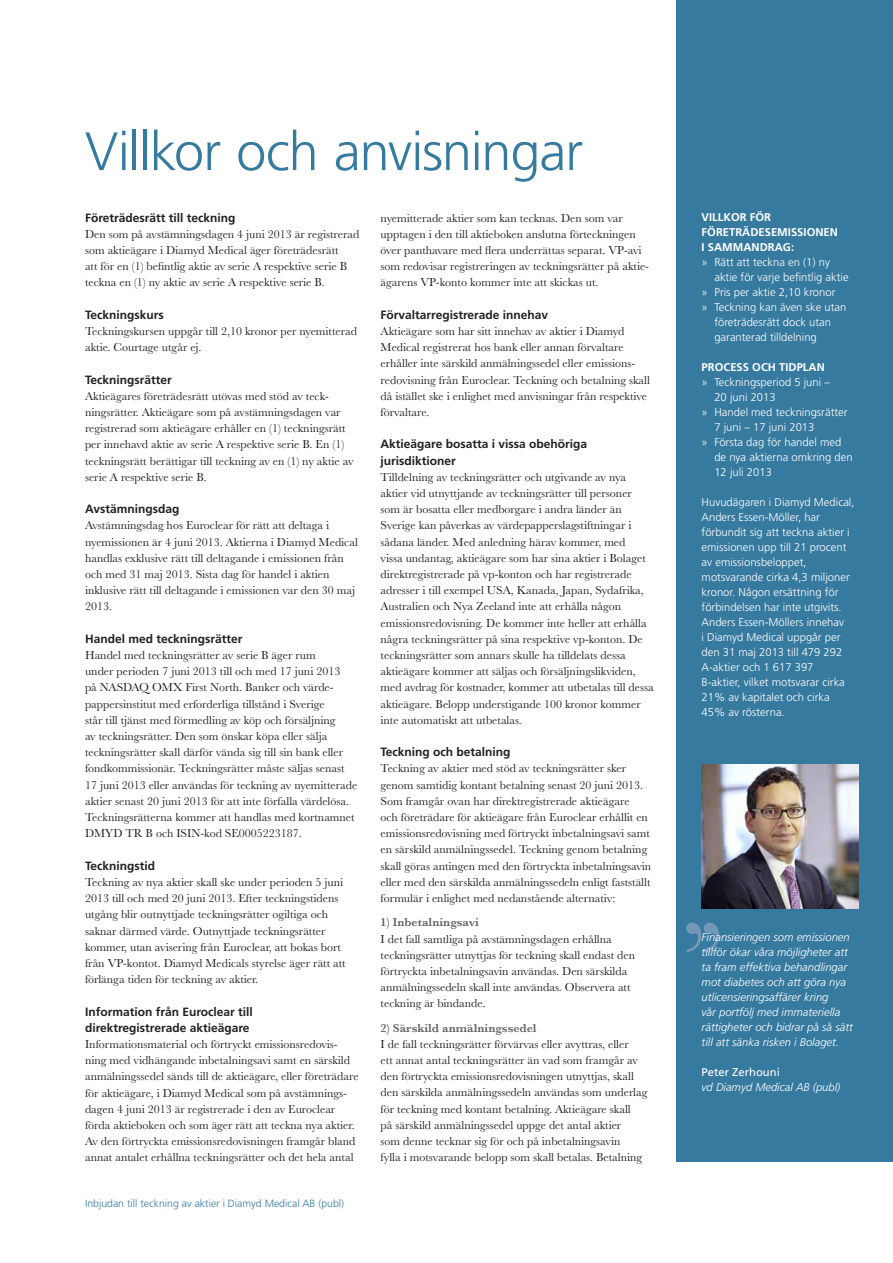
<style>
.page{position:relative;width:893px;height:1263px;background:#fff}
.page>*{position:absolute;margin:0;border:0;box-sizing:border-box;transform-origin:0 0}
.t1{font:117px "Baskerville";color:#7497b5}
.t2{font:300 54px "Frutiger LT Std";letter-spacing:-.02em;color:#377a9f}
.t3{font:12px/16.2px "Baskerville";color:#231f20}
.t4{font:700 12px/16.2px "Frutiger LT Std";color:#231f20}
.t5{font:600 12px "Baskerville";color:#636366}
.t6{font:300 11.25px/15px "Frutiger LT Std";color:#fff}
.t7{font:italic 300 11.25px/15px "Frutiger LT Std";color:#fff}
.t8{font:700 11.25px/15px "Frutiger LT Std";color:#fff}
.t9{font:11.25px "Frutiger LT Std";color:#fff}
.t10{font:300 10.5px "Frutiger LT Std";color:#377a9f}
</style>
<div class="page">
<div style="left:676px;top:0;width:217px;height:1162px;background:#377a9f"></div>
<img style="left:702px;top:765px;width:156px;height:143px">
<h2 class="t2" style="left:85px;top:121px;width:500px">Villkor och anvisningar</h2>
<p class="t4" style="left:85px;top:209px;width:152px">Företrädesrätt till teckning</p>
<p class="t3" style="left:85px;top:226px;width:276px">Den som på avstämningsdagen 4 juni 2013 är registrerad som aktieägare i Diamyd Medical äger företrädesrätt<br>att för en (1) befintlig aktie av serie A respektive serie B teckna en (1) ny aktie av serie A respektive serie B.</p>
<p class="t4" style="left:85px;top:307px;width:80px">Teckningskurs</p>
<p class="t3" style="left:85px;top:323px;width:274px">Teckningskursen uppgår till 2,10 kronor per nyemitterad aktie. Courtage utgår ej.</p>
<p class="t4" style="left:85px;top:371px;width:88px">Teckningsrätter</p>
<p class="t3" style="left:85px;top:388px;width:270px">Aktieägares företrädesrätt utövas med stöd av teck&shy;ningsrätter. Aktieägare som på avstämningsdagen var registrerad som aktieägare erhåller en (1) teckningsrätt per innehavd aktie av serie A respektive serie B. En (1) teckningsrätt berättigar till teckning av en (1) ny aktie av serie A respektive serie B.</p>
<p class="t4" style="left:85px;top:501px;width:96px">Avstämningsdag</p>
<p class="t3" style="left:85px;top:517px;width:274px">Avstämningsdag hos Euroclear för rätt att deltaga i nyemissionen är 4 juni 2013. Aktierna i Diamyd Medical handlas exklusive rätt till deltagande i emissionen från och med 31 maj 2013. Sista dag för handel i aktien inklusive rätt till deltagande i emissionen var den 30 maj 2013.</p>
<p class="t4" style="left:85px;top:631px;width:159px">Handel med teckningsrätter</p>
<p class="t3" style="left:85px;top:647px;width:274px">Handel med teckningsrätter av serie B äger rum<br>under perioden 7 juni 2013 till och med 17 juni 2013<br>på NASDAQ OMX First North. Banker och värde&shy;pappersinstitut med erforderliga tillstånd i Sverige<br>står till tjänst med förmedling av köp och försäljning<br>av teckningsrätter. Den som önskar köpa eller sälja teckningsrätter skall därför vända sig till sin bank eller fondkommissionär. Teckningsrätter måste säljas senast 17 juni 2013 eller användas för teckning av nyemitterade aktier senast 20 juni 2013 för att inte förfalla värdelösa.<br>Teckningsrätterna kommer att handlas med kortnamnet DMYD TR B och ISIN-kod SE0005223187.</p>
<p class="t4" style="left:85px;top:857px;width:72px">Teckningstid</p>
<p class="t3" style="left:85px;top:874px;width:262px">Teckning av nya aktier skall ske under perioden 5 juni 2013 till och med 20 juni 2013. Efter teckningstidens utgång blir outnyttjade teckningsrätter ogiltiga och saknar därmed värde. Outnyttjade teckningsrätter kommer, utan avisering från Euroclear, att bokas bort från VP-kontot. Diamyd Medicals styrelse äger rätt att förlänga tiden för teckning av aktier.</p>
<p class="t4" style="left:85px;top:1003px;width:169px">Information från Euroclear till direktregistrerade aktieägare</p>
<p class="t3" style="left:85px;top:1036px;width:275px">Informationsmaterial och förtryckt emissionsredovis&shy;ning med vidhängande inbetalningsavi samt en särskild anmälningssedel sänds till de aktieägare, eller företrädare för aktieägare, i Diamyd Medical som på avstämnings&shy;dagen 4 juni 2013 är registrerade i den av Euroclear förda aktieboken och som äger rätt att teckna nya aktier.<br>Av den förtryckta emissionsredovisningen framgår bland annat antalet erhållna teckningsrätter och det hela antal</p>
<p class="t10" style="left:85px;top:1197px;width:261px">Inbjudan till teckning av aktier i Diamyd Medical AB (publ)</p>
<p class="t3" style="left:381px;top:210px;width:269px">nyemitterade aktier som kan tecknas. Den som var upptagen i den till aktieboken anslutna förteckningen över panthavare med flera underrättas separat. VP-avi som redovisar registreringen av teckningsrätter på aktie&shy;ägarens VP-konto kommer inte att skickas ut.</p>
<p class="t4" style="left:381px;top:307px;width:169px">Förvaltarregistrerade innehav</p>
<p class="t3" style="left:381px;top:323px;width:271px">Aktieägare som har sitt innehav av aktier i Diamyd Medical registrerat hos bank eller annan förvaltare erhåller inte särskild anmälningssedel eller emissions&shy;redovisning från Euroclear. Teckning och betalning skall då istället ske i enlighet med anvisningar från respektive förvaltare.</p>
<p class="t4" style="left:381px;top:436px;width:208px">Aktieägare bosatta i vissa obehöriga jurisdiktioner</p>
<p class="t3" style="left:381px;top:469px;width:275px">Tilldelning av teckningsrätter och utgivande av nya aktier vid utnyttjande av teckningsrätter till personer som är bosatta eller medborgare i andra länder än Sverige kan påverkas av värdepapperslagstiftningar i sådana länder. Med anledning härav kommer, med<br>vissa undantag, aktieägare som har sina aktier i Bolaget direktregistrerade på vp-konton och har registrerade adresser i till exempel USA, Kanada, Japan, Sydafrika, Australien och Nya Zeeland inte att erhålla någon emissionsredovisning. De kommer inte heller att erhålla några teckningsrätter på sina respektive vp-konton. De teckningsrätter som annars skulle ha tilldelats dessa aktieägare kommer att säljas och försäljningslikviden, med avdrag för kostnader, kommer att utbetalas till dessa aktieägare. Belopp understigande 100 kronor kommer inte automatiskt att utbetalas.</p>
<p class="t4" style="left:381px;top:744px;width:132px">Teckning och betalning</p>
<p class="t3" style="left:381px;top:760px;width:272px">Teckning av aktier med stöd av teckningsrätter sker genom samtidig kontant betalning senast 20 juni 2013.<br>Som framgår ovan har direktregistrerade aktieägare<br>och företrädare för aktieägare från Euroclear erhållit en emissionsredovisning med förtryckt inbetalningsavi samt en särskild anmälningssedel. Teckning genom betalning skall göras antingen med den förtryckta inbetalningsavin eller med den särskilda anmälningssedeln enligt fastställt formulär i enlighet med nedanstående alternativ:</p>
<p class="t5" style="left:381px;top:915px;width:100px">1) Inbetalningsavi</p>
<p class="t3" style="left:381px;top:930px;width:256px">I det fall samtliga på avstämningsdagen erhållna teckningsrätter utnyttjas för teckning skall endast den förtryckta inbetalningsavin användas. Den särskilda anmälningssedeln skall inte användas. Observera att teckning är bindande.</p>
<p class="t5" style="left:381px;top:1021px;width:158px">2) Särskild anmälningssedel</p>
<p class="t3" style="left:381px;top:1036px;width:268px">I de fall teckningsrätter förvärvas eller avyttras, eller<br>ett annat antal teckningsrätter än vad som framgår av den förtryckta emissionsredovisningen utnyttjas, skall den särskilda anmälningssedeln användas som underlag för teckning med kontant betalning. Aktieägare skall<br>på särskild anmälningssedel uppge det antal aktier<br>som denne tecknar sig för och på inbetalningsavin<br>fylla i motsvarande belopp som skall betalas. Betalning</p>
<p class="t8" style="left:702px;top:210px;width:138px">VILLKOR FÖR<br>FÖRETRÄDESEMISSIONEN<br>I SAMMANDRAG:</p>
<p class="t6" style="left:702px;top:255px;width:130px">» Rätt att teckna en (1) ny</p>
<p class="t6" style="left:714px;top:270px;width:136px">aktie för varje befintlig aktie</p>
<p class="t6" style="left:702px;top:285px;width:135px">» Pris per aktie 2,10 kronor</p>
<p class="t6" style="left:702px;top:300px;width:146px">» Teckning kan även ske utan</p>
<p class="t6" style="left:714px;top:315px;width:118px">företrädesrätt dock utan</p>
<p class="t6" style="left:714px;top:330px;width:104px">garanterad tilldelning</p>
<p class="t8" style="left:702px;top:360px;width:125px">PROCESS OCH TIDPLAN</p>
<p class="t6" style="left:702px;top:375px;width:130px">» Teckningsperiod 5 juni –</p>
<p class="t6" style="left:714px;top:390px;width:63px">20 juni 2013</p>
<p class="t6" style="left:702px;top:405px;width:147px">» Handel med teckningsrätter</p>
<p class="t6" style="left:714px;top:420px;width:102px">7 juni – 17 juni 2013</p>
<p class="t6" style="left:702px;top:435px;width:141px">» Första dag för handel med</p>
<p class="t6" style="left:714px;top:450px;width:140px">de nya aktierna omkring den</p>
<p class="t6" style="left:714px;top:465px;width:59px">12 juli 2013</p>
<p class="t6" style="left:702px;top:495px;width:154px">Huvudägaren i Diamyd Medical,<br>Anders Essen-Möller, har förbundit sig att teckna aktier i emissionen upp till 21 procent av emissionsbeloppet, motsvarande cirka 4,3 miljoner kronor. Någon ersättning för förbindelsen har inte utgivits.<br>Anders Essen-Möllers innehav<br>i Diamyd Medical uppgår per den 31 maj 2013 till 479 292<br>A-aktier och 1 617 397<br>B-aktier, vilket motsvarar cirka<br>21% av kapitalet och cirka<br>45% av rösterna.</p>
<h1 class="t1" style="left:679px;top:895px;width:48px">’’</h1>
<p class="t7" style="left:702px;top:930px;width:153px">Finansieringen som emissionen tillför ökar våra möjligheter att ta fram effektiva behandlingar mot diabetes och att göra nya utlicensieringsaffärer kring<br>vår portfölj med immateriella rättigheter och bidrar på så sätt till att sänka risken i Bolaget.</p>
<p class="t9" style="left:702px;top:1065px;width:80px">Peter Zerhouni</p>
<p class="t7" style="left:702px;top:1080px;width:140px">vd Diamyd Medical AB (publ)</p>
</div>
